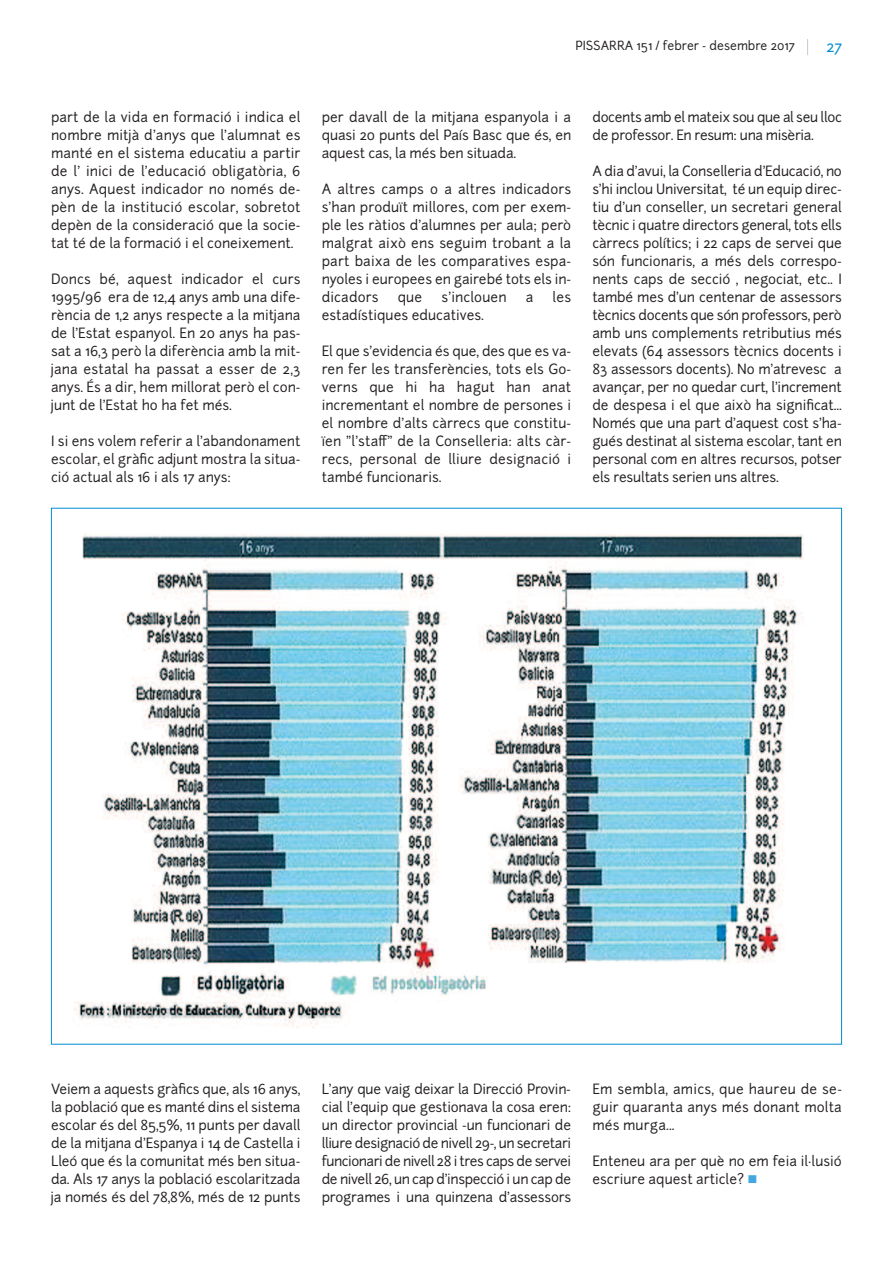
<style>
.page{position:relative;width:893px;height:1263px;background:#fff}
.page>*{position:absolute;margin:0;border:0;box-sizing:border-box;transform-origin:0 0}
.t1{font:15px "Junction";color:#008cd2}
.t2{font:13.5px/18px "Junction";color:#231f20;text-align:justify}
.t3{font:13.5px/18px "Junction";letter-spacing:-.025em;color:#231f20}
.t4{font:12px "Junction";color:#231f20}
.s1{color:#44a8de}
</style>
<div class="page">
<svg style="left:807px;top:39px;width:1px;height:16px"></svg>
<img style="left:74px;top:534px;width:730px;height:494px">
<p class="t4" style="left:575px;top:37px;width:221px">pissarra 151 / febrer - desembre 2017</p>
<p class="t1" style="left:826px;top:37px;width:17px">27</p>
<p class="t2" style="left:51px;top:108px;width:251px">part de la vida en formació i indica el nombre mitjà d’anys que l’alumnat es manté en el sistema educatiu a partir de l’ inici de l’educació obligatòria, 6 anys. aquest indicador no només de&shy;pèn de la institució escolar, sobretot depèn de la consideració que la socie&shy;tat té de la formació i el coneixement.</p>
<p class="t2" style="left:51px;top:270px;width:251px">doncs bé, aquest indicador el curs 1995/96 era de 12,4 anys amb una dife&shy;rència de 1,2 anys respecte a la mitjana de l’estat espanyol. en 20 anys ha pas&shy;sat a 16,3 però la diferència amb la mit&shy;jana estatal ha passat a esser de 2,3 anys. És a dir, hem millorat però el con&shy;junt de l’estat ho ha fet més.</p>
<p class="t2" style="left:51px;top:432px;width:251px">i si ens volem referir a l’abandonament escolar, el gràfic adjunt mostra la situa&shy;ció actual als 16 i als 17 anys:</p>
<p class="t2" style="left:322px;top:108px;width:251px">per davall de la mitjana espanyola i a quasi 20 punts del país Basc que és, en aquest cas, la més ben situada.</p>
<p class="t2" style="left:322px;top:180px;width:251px">a altres camps o a altres indicadors s'han produït millores, com per exem&shy;ple les ràtios d'alumnes per aula; però malgrat això ens seguim trobant a la part baixa de les comparatives espa&shy;nyoles i europees en gairebé tots els in&shy;dicadors</p>
<p class="t2" style="left:398px;top:288px;width:26px">que</p>
<p class="t2" style="left:441px;top:288px;width:67px">s'inclouen</p>
<p class="t2" style="left:526px;top:288px;width:9px">a</p>
<p class="t2" style="left:553px;top:288px;width:20px">les</p>
<p class="t2" style="left:322px;top:306px;width:164px">estadístiques educatives.</p>
<p class="t2" style="left:322px;top:342px;width:251px">el que s'evidencia és que, des que es va&shy;ren fer les transferències, tots els go&shy;verns que hi ha hagut han anat incrementant el nombre de persones i el nombre d'alts càrrecs que constitu&shy;ïen "l'staff" de la Conselleria: alts càr&shy;recs, personal de lliure designació i també funcionaris.</p>
<p class="t3" style="left:592px;top:108px;width:251px">docents amb el mateix sou que al seu lloc de professor. en resum: una misèria.</p>
<p class="t2" style="left:592px;top:162px;width:251px">a dia d'avui, la Conselleria d'educació, no s'hi inclou universitat, té un equip direc&shy;tiu d’un conseller, un secretari general tècnic i quatre directors general, tots ells càrrecs polítics; i 22 caps de servei que són funcionaris, a més dels correspo&shy;nents caps de secció , negociat, etc.. i també mes d'un centenar de assessors tècnics docents que són professors, però amb uns complements retributius més elevats (64 assessors tècnics docents i 83 assessors docents). no m'atrevesc a avançar, per no quedar curt, l’increment de despesa i el que això ha significat... només que una part d'aquest cost s'ha&shy;gués destinat al sistema escolar, tant en personal com en altres recursos, potser els resultats serien uns altres.</p>
<p class="t2" style="left:51px;top:1080px;width:251px">Veiem a aquests gràfics que, als 16 anys, la població que es manté dins el sistema escolar és del 85,5%, 11 punts per davall de la mitjana d'espanya i 14 de Castella i lleó que és la comunitat més ben situa&shy;da. als 17 anys la població escolaritzada ja només és del 78,8%, més de 12 punts</p>
<p class="t2" style="left:322px;top:1080px;width:251px">l'any que vaig deixar la direcció provin&shy;cial l'equip que gestionava la cosa eren: un director provincial -un funcionari de lliure designació de nivell 29-, un secretari funcionari de nivell 28 i tres caps de servei de nivell 26, un cap d'inspecció i un cap de programes i una quinzena d'assessors</p>
<p class="t2" style="left:592px;top:1080px;width:251px">em sembla, amics, que haureu de se&shy;guir quaranta anys més donant molta més murga...</p>
<p class="t2" style="left:592px;top:1152px;width:251px">enteneu ara per què no em feia il·lusió escriure aquest article? <span class="s1">■</span></p>
</div>
